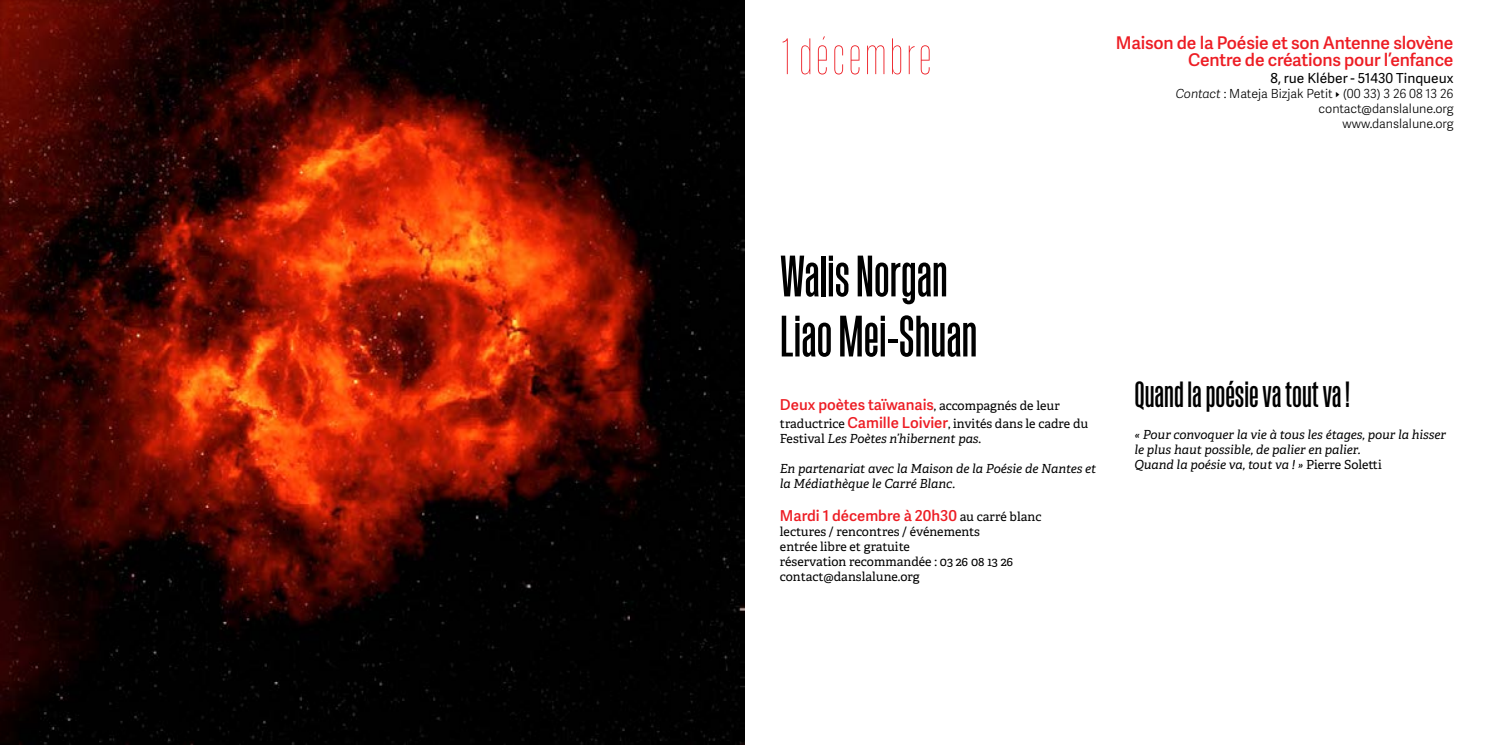
<style>
.page{position:relative;width:1489px;height:745px;background:#fff}
.page>*{position:absolute;margin:0;border:0;box-sizing:border-box;transform-origin:0 0}
.t1{font:600 60px/60px "Sorren Ex";color:#000}
.t2{font:60px "Enamel Line";color:#ed1d24}
.t3{font:600 37.5px "Sorren Ex";color:#000}
.t4{font:600 17.5px/17.5px "Adelle Sans";letter-spacing:-.01em;color:#ed1d24;text-align:right}
.t5{font:600 15px "Adelle Sans";color:#ed1d24}
.t6{font:13.75px "Adelle Sans";color:#000}
.t7{font:italic 12.5px/15px "Adelle";color:#000}
.t8{font:12.5px/15px "Adelle";color:#000}
.t9{font:300 12.5px/15px "Adelle Sans";color:#000;text-align:right}
.s1{font-style:italic}
.s2{font-family:"Adelle";font-weight:400;font-size:12.5px;color:#000}
.s3{font-family:"Adelle Sans";font-weight:600;font-size:15px;color:#ed1d24}
.s4{font-style:normal}
</style>
<div class="page">
<img style="left:0;top:0;width:744px;height:744px">
<h1 class="t2" style="left:780px;top:23px;width:155px">1 décembre</h1>
<h3 class="t4" style="left:1115px;top:33px;width:339px">Maison de la Poésie et son Antenne slovène<br>Centre de créations pour l’enfance</h3>
<p class="t6" style="left:1270px;top:68px;width:184px">8, rue Kléber - 51430 Tinqueux</p>
<p class="t9" style="left:1175px;top:85px;width:279px"><span class="s1">Contact</span> : Mateja Bizjak Petit I (00 33) 3 26 08 13 26 contact@danslalune.org<br>www.danslalune.org</p>
<h1 class="t1" style="left:780px;top:244px;width:199px">Walis Norgan<br>Liao Mei-Shuan</h1>
<p class="t5" style="left:780px;top:393px;width:281px">Deux poètes taïwanais<span class="s2">, accompagnés de leur</span></p>
<p class="t8" style="left:780px;top:415px;width:310px">traductrice <span class="s3">Camille Loivier</span>, invités dans le cadre du<br>Festival <span class="s1">Les Poètes n’hibernent pas</span>.</p>
<p class="t7" style="left:780px;top:460px;width:318px">En partenariat avec la Maison de la Poésie de Nantes et la Médiathèque le Carré Blanc.</p>
<p class="t5" style="left:780px;top:504px;width:263px">Mardi 1 décembre à 20h30 <span class="s2">au carré blanc</span></p>
<p class="t8" style="left:780px;top:523px;width:235px">lectures / rencontres / événements entrée libre et gratuite<br>réservation recommandée : 03 26 08 13 26 contact@danslalune.org</p>
<h2 class="t3" style="left:1134px;top:371px;width:217px">Quand la poésie va tout va !</h2>
<p class="t7" style="left:1134px;top:427px;width:313px">« Pour convoquer la vie à tous les étages, pour la hisser le plus haut possible, de palier en palier.<br>Quand la poésie va, tout va ! » <span class="s4">Pierre Soletti</span></p>
</div>
